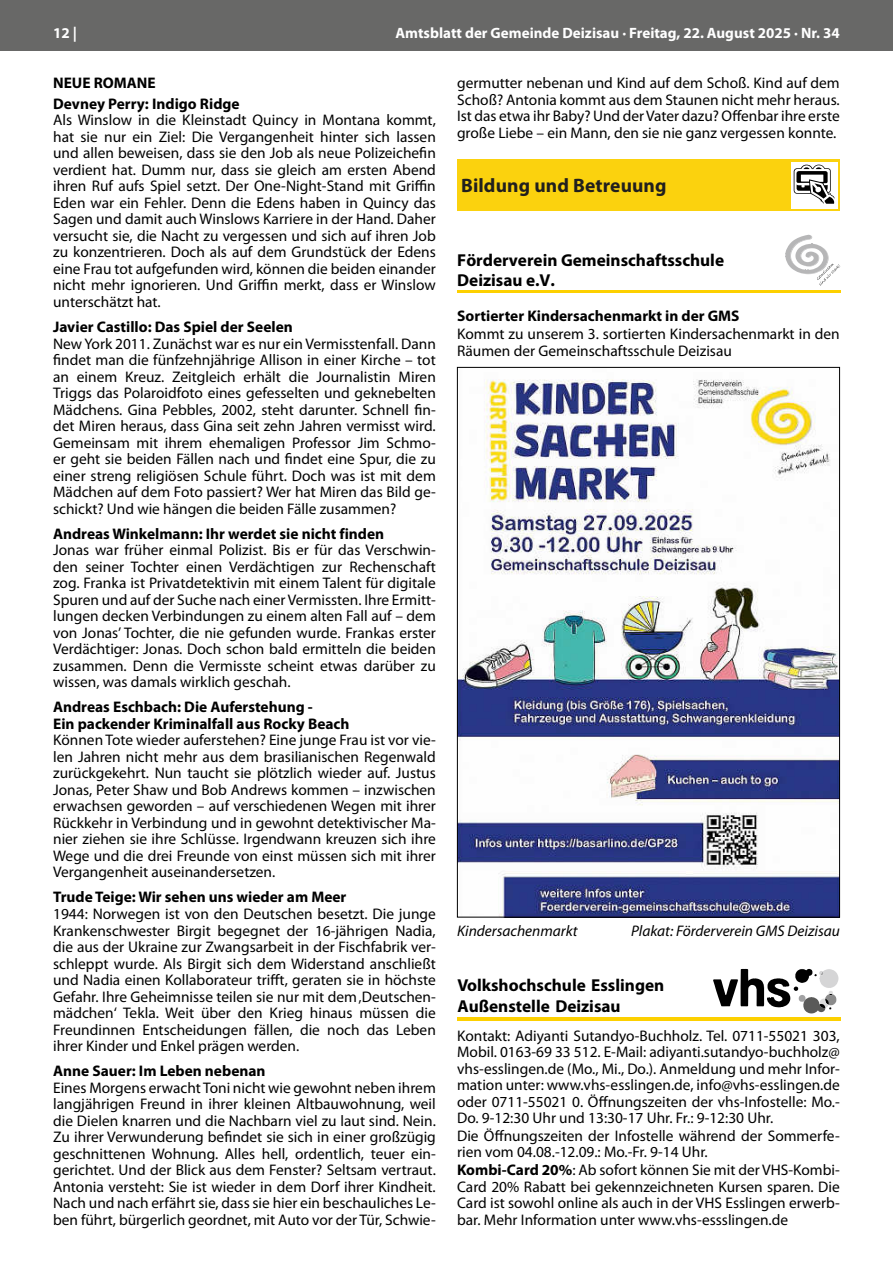
<style>
.page{position:relative;width:893px;height:1263px;background:#fff}
.page>*{position:absolute;margin:0;border:0;box-sizing:border-box;transform-origin:0 0}
.t1{font:700 19.5px "Myriad Pro";letter-spacing:.005em;color:#211f1e}
.t2{font:700 17.25px/20.7px "Myriad Pro";color:#000}
.NM_Textblock{font:15.3px/16.5px "Myriad Pro";color:#000;text-align:justify}
.NM_Textblock-2{font:700 15.3px/16.5px "Myriad Pro";color:#000}
.NM_Bild{font:italic 15.3px "Myriad Pro";color:#000}
.NM_Zwischenüberschrift{font:700 15.3px "Myriad Pro";color:#000}
.t3{font:700 15px "Myriad Pro";color:#fff}
.s1{font-weight:700}
</style>
<div class="page">
<div style="left:0;top:0;width:893px;height:51px;background:#686867"></div>
<div style="left:457px;top:160px;width:383px;height:51px;background:#fbd20e"></div>
<div style="left:791px;top:162px;width:46px;height:46px;background:#fff"></div>
<svg style="left:794px;top:165px;width:40px;height:39px"></svg>
<svg style="left:785px;top:235px;width:56px;height:51px"></svg>
<hr style="left:457px;top:290px;width:383px;height:3px;background:#fdd000">
<img style="left:459px;top:379px;width:379px;height:536px">
<svg style="left:713px;top:969px;width:126px;height:45px"></svg>
<hr style="left:457px;top:1017px;width:383px;height:3px;background:#fdd000">
<p class="t3" style="left:53px;top:23px;width:25px">12 |</p>
<p class="t3" style="left:396px;top:23px;width:446px">Amtsblatt der Gemeinde Deizisau · Freitag, 22. August 2025 · Nr. 34</p>
<p class="NM_Zwischenüberschrift" style="left:53px;top:73px;width:104px">NEUE ROMANE</p>
<p class="NM_Textblock-2" style="left:53px;top:95px;width:188px">Devney Perry: Indigo Ridge</p>
<p class="NM_Textblock" style="left:53px;top:112px;width:384px">Als Winslow in die Kleinstadt Quincy in Montana kommt, hat sie nur ein Ziel: Die Vergangenheit hinter sich lassen und allen beweisen, dass sie den Job als neue Polizeichefin verdient hat. Dumm nur, dass sie gleich am ersten Abend ihren Ruf aufs Spiel setzt. Der One-Night-Stand mit Griffin Eden war ein Fehler. Denn die Edens haben in Quincy das Sagen und damit auch Winslows Karriere in der Hand. Daher versucht sie, die Nacht zu vergessen und sich auf ihren Job zu konzentrieren. Doch als auf dem Grundstück der Edens eine Frau tot aufgefunden wird, können die beiden einander nicht mehr ignorieren. Und Griffin merkt, dass er Winslow unterschätzt hat.</p>
<p class="NM_Textblock-2" style="left:53px;top:318px;width:241px">Javier Castillo: Das Spiel der Seelen</p>
<p class="NM_Textblock" style="left:53px;top:335px;width:384px">New York 2011. Zunächst war es nur ein Vermisstenfall. Dann findet man die fünfzehnjährige Allison in einer Kirche – tot an einem Kreuz. Zeitgleich erhält die Journalistin Miren Triggs das Polaroidfoto eines gefesselten und geknebelten Mädchens. Gina Pebbles, 2002, steht darunter. Schnell fin&shy;det Miren heraus, dass Gina seit zehn Jahren vermisst wird.<br>Gemeinsam mit ihrem ehemaligen Professor Jim Schmo&shy;er geht sie beiden Fällen nach und findet eine Spur, die zu einer streng religiösen Schule führt. Doch was ist mit dem Mädchen auf dem Foto passiert? Wer hat Miren das Bild ge&shy;schickt? Und wie hängen die beiden Fälle zusammen?</p>
<p class="NM_Textblock-2" style="left:53px;top:525px;width:333px">Andreas Winkelmann: Ihr werdet sie nicht finden</p>
<p class="NM_Textblock" style="left:53px;top:542px;width:384px">Jonas war früher einmal Polizist. Bis er für das Verschwin&shy;den seiner Tochter einen Verdächtigen zur Rechenschaft zog. Franka ist Privatdetektivin mit einem Talent für digitale Spuren und auf der Suche nach einer Vermissten. Ihre Ermitt&shy;lungen decken Verbindungen zu einem alten Fall auf – dem von Jonas’ Tochter, die nie gefunden wurde. Frankas erster Verdächtiger: Jonas. Doch schon bald ermitteln die beiden zusammen. Denn die Vermisste scheint etwas darüber zu wissen, was damals wirklich geschah.</p>
<p class="NM_Textblock-2" style="left:53px;top:698px;width:298px">Andreas Eschbach: Die Auferstehung -<br>Ein packender Kriminalfall aus Rocky Beach</p>
<p class="NM_Textblock" style="left:53px;top:732px;width:384px">Können Tote wieder auferstehen? Eine junge Frau ist vor vie&shy;len Jahren nicht mehr aus dem brasilianischen Regenwald zurückgekehrt. Nun taucht sie plötzlich wieder auf. Justus Jonas, Peter Shaw und Bob Andrews kommen – inzwischen erwachsen geworden – auf verschiedenen Wegen mit ihrer Rückkehr in Verbindung und in gewohnt detektivischer Ma&shy;nier ziehen sie ihre Schlüsse. Irgendwann kreuzen sich ihre Wege und die drei Freunde von einst müssen sich mit ihrer Vergangenheit auseinandersetzen.</p>
<p class="NM_Textblock-2" style="left:53px;top:888px;width:295px">Trude Teige: Wir sehen uns wieder am Meer</p>
<p class="NM_Textblock" style="left:53px;top:905px;width:384px">1944: Norwegen ist von den Deutschen besetzt. Die junge Krankenschwester Birgit begegnet der 16-jährigen Nadia, die aus der Ukraine zur Zwangsarbeit in der Fischfabrik ver&shy;schleppt wurde. Als Birgit sich dem Widerstand anschließt und Nadia einen Kollaborateur trifft, geraten sie in höchste Gefahr. Ihre Geheimnisse teilen sie nur mit dem ‚Deutschen&shy;mädchen‘ Tekla. Weit über den Krieg hinaus müssen die Freundinnen Entscheidungen fällen, die noch das Leben ihrer Kinder und Enkel prägen werden.</p>
<p class="NM_Textblock-2" style="left:53px;top:1062px;width:214px">Anne Sauer: Im Leben nebenan</p>
<p class="NM_Textblock" style="left:53px;top:1079px;width:384px">Eines Morgens erwacht Toni nicht wie gewohnt neben ihrem langjährigen Freund in ihrer kleinen Altbauwohnung, weil die Dielen knarren und die Nachbarn viel zu laut sind. Nein.<br>Zu ihrer Verwunderung befindet sie sich in einer großzügig geschnittenen Wohnung. Alles hell, ordentlich, teuer ein&shy;gerichtet. Und der Blick aus dem Fenster? Seltsam vertraut.<br>Antonia versteht: Sie ist wieder in dem Dorf ihrer Kindheit.<br>Nach und nach erfährt sie, dass sie hier ein beschauliches Le&shy;ben führt, bürgerlich geordnet, mit Auto vor der Tür, Schwie-</p>
<p class="NM_Textblock" style="left:457px;top:74px;width:384px">germutter nebenan und Kind auf dem Schoß. Kind auf dem Schoß? Antonia kommt aus dem Staunen nicht mehr heraus.<br>Ist das etwa ihr Baby? Und der Vater dazu? Offenbar ihre erste große Liebe – ein Mann, den sie nie ganz vergessen konnte.</p>
<p class="t1" style="left:461px;top:173px;width:207px">Bildung und Betreuung</p>
<p class="t2" style="left:457px;top:250px;width:268px">Förderverein Gemeinschaftsschule<br>Deizisau e.V.</p>
<p class="NM_Zwischenüberschrift" style="left:457px;top:306px;width:284px">Sortierter Kindersachenmarkt in der GMS</p>
<p class="NM_Textblock" style="left:457px;top:326px;width:384px">Kommt zu unserem 3. sortierten Kindersachenmarkt in den<br>Räumen der Gemeinschaftsschule Deizisau</p>
<p class="NM_Bild" style="left:457px;top:921px;width:122px">Kindersachenmarkt</p>
<p class="NM_Bild" style="left:631px;top:921px;width:210px">Plakat: Förderverein GMS Deizisau</p>
<p class="t2" style="left:457px;top:975px;width:208px">Volkshochschule Esslingen<br>Außenstelle Deizisau</p>
<p class="NM_Textblock" style="left:457px;top:1027px;width:384px">Kontakt: Adiyanti Sutandyo-Buchholz. Tel. 0711-55021 303, Mobil. 0163-69 33 512. E-Mail: adiyanti.sutandyo-buchholz@ vhs-esslingen.de (Mo., Mi., Do.). Anmeldung und mehr Infor&shy;mation unter: www.vhs-esslingen.de, info@vhs-esslingen.de oder 0711-55021 0. Öffnungszeiten der vhs-Infostelle: Mo.- Do. 9-12:30 Uhr und 13:30-17 Uhr. Fr.: 9-12:30 Uhr.</p>
<p class="NM_Textblock" style="left:457px;top:1127px;width:384px">Die Öffnungszeiten der Infostelle während der Sommerfe&shy;rien vom 04.08.-12.09.: Mo.-Fr. 9-14 Uhr.</p>
<p class="NM_Textblock" style="left:457px;top:1161px;width:384px"><span class="s1">Kombi-Card 20%</span>: Ab sofort können Sie mit der VHS-Kombi-Card 20% Rabatt bei gekennzeichneten Kursen sparen. Die Card ist sowohl online als auch in der VHS Esslingen erwerb&shy;bar. Mehr Information unter www.vhs-essslingen.de</p>
</div>
